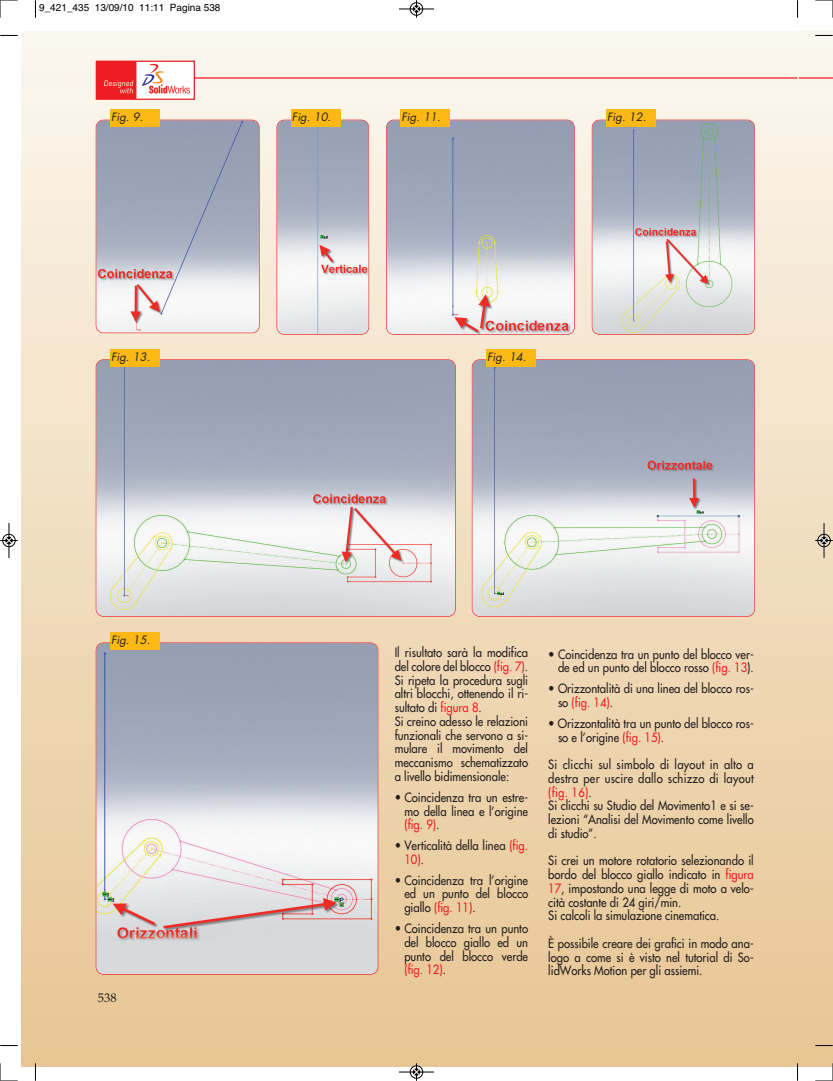
<style>
.page{position:relative;width:833px;height:1081px;background:#fff}
.page>*{position:absolute;margin:0;border:0;box-sizing:border-box;transform-origin:0 0}
.t1{font:12.5px/13.8px "Futura";color:#231f20;scale:.9 1}
.t2{font:12.5px "Palatino";color:#231f20}
.t3{font:italic 11.25px "Futura";color:#231f20}
.t4{font:10px "Helvetica";color:#000}
.s1{color:#ee1d23}
</style>
<div class="page">
<div style="left:798px;top:31px;width:35px;height:1035px;background:linear-gradient(to bottom,#fbf7ee,#e7c592)"></div>
<hr style="left:797px;top:77px;width:36px;height:2px;background:#ee1d23">
<div style="left:21px;top:32px;width:777px;height:1035px;background:linear-gradient(to bottom,#fbf5ec,#e7c592)"></div>
<hr style="left:194px;top:77px;width:603px;height:2px;background:#ee1d23">
<img style="left:98px;top:63px;width:95px;height:35px">
<div style="left:96px;top:61px;width:99px;height:39px;border:1px solid #ee1d23"></div>
<img style="left:96px;top:120px;width:163px;height:213px;border-radius:7px">
<div style="left:96px;top:120px;width:163px;height:213px;border:1px solid #ee1d23;border-radius:8px"></div>
<div style="left:110px;top:109px;width:49px;height:18px;background:#fcb814"></div>
<img style="left:277px;top:120px;width:91px;height:214px;border-radius:7px">
<div style="left:276px;top:120px;width:93px;height:215px;border:1px solid #ee1d23;border-radius:8px"></div>
<div style="left:291px;top:109px;width:49px;height:18px;background:#fcb814"></div>
<img style="left:387px;top:120px;width:186px;height:214px;border-radius:7px">
<div style="left:386px;top:120px;width:189px;height:215px;border:1px solid #ee1d23;border-radius:8px"></div>
<div style="left:400px;top:109px;width:50px;height:18px;background:#fcb814"></div>
<img style="left:592px;top:120px;width:162px;height:214px;border-radius:7px">
<div style="left:592px;top:120px;width:163px;height:215px;border:1px solid #ee1d23;border-radius:8px"></div>
<div style="left:606px;top:109px;width:49px;height:18px;background:#fcb814"></div>
<img style="left:472px;top:360px;width:282px;height:256px;border-radius:7px">
<div style="left:472px;top:359px;width:283px;height:258px;border:1px solid #ee1d23;border-radius:8px"></div>
<div style="left:486px;top:349px;width:49px;height:18px;background:#fcb814"></div>
<img style="left:97px;top:360px;width:358px;height:256px;border-radius:7px">
<div style="left:96px;top:359px;width:360px;height:258px;border:1px solid #ee1d23;border-radius:8px"></div>
<div style="left:110px;top:349px;width:49px;height:18px;background:#fcb814"></div>
<img style="left:96px;top:644px;width:282px;height:330px;border-radius:7px">
<div style="left:96px;top:642px;width:282px;height:332px;border:1px solid #ee1d23;border-radius:8px"></div>
<div style="left:110px;top:632px;width:49px;height:18px;background:#fcb814"></div>
<svg style="left:35px;top:0;width:1px;height:18px"></svg>
<svg style="left:0;top:35px;width:18px;height:1px"></svg>
<svg style="left:797px;top:0;width:1px;height:18px"></svg>
<svg style="left:815px;top:35px;width:17px;height:1px"></svg>
<svg style="left:35px;top:1063px;width:1px;height:17px"></svg>
<svg style="left:0;top:1045px;width:18px;height:1px"></svg>
<svg style="left:797px;top:1063px;width:1px;height:17px"></svg>
<svg style="left:815px;top:1045px;width:17px;height:1px"></svg>
<svg style="left:0;top:0;width:18px;height:18px"></svg>
<svg style="left:815px;top:0;width:18px;height:18px"></svg>
<svg style="left:0;top:1063px;width:18px;height:18px"></svg>
<svg style="left:815px;top:1063px;width:18px;height:18px"></svg>
<div style="left:410px;top:2px;width:13px;height:14px;border:1px solid #fff;border-radius:50%"></div>
<hr style="left:399px;top:9px;width:35px;height:1px;background:#000">
<div style="left:410px;top:3px;width:13px;height:12px;border:1px solid #000;border-radius:50%"></div>
<svg style="left:413px;top:0;width:7px;height:18px"></svg>
<hr style="left:399px;top:1072px;width:35px;height:1px;background:#000">
<div style="left:410px;top:1065px;width:13px;height:13px;border:1px solid #000;border-radius:50%"></div>
<svg style="left:413px;top:1063px;width:7px;height:17px"></svg>
<div style="left:2px;top:534px;width:14px;height:13px;border:1px solid #fff;border-radius:50%"></div>
<hr style="left:9px;top:523px;width:1px;height:35px;background:#000">
<div style="left:3px;top:534px;width:12px;height:13px;border:1px solid #000;border-radius:50%"></div>
<svg style="left:0;top:537px;width:18px;height:7px"></svg>
<hr style="left:823px;top:523px;width:1px;height:35px;background:#000">
<div style="left:817px;top:534px;width:13px;height:13px;border:1px solid #000;border-radius:50%"></div>
<svg style="left:815px;top:537px;width:17px;height:7px"></svg>
<p class="t4" style="left:39px;top:2px;width:183px">9_421_435 13/09/10 11:11 Pagina 538</p>
<p class="t3" style="left:111px;top:112px;width:36px">Fig. 9.</p>
<p class="t3" style="left:292px;top:112px;width:43px">Fig. 10.</p>
<p class="t3" style="left:401px;top:112px;width:43px">Fig. 11.</p>
<p class="t3" style="left:607px;top:112px;width:43px">Fig. 12.</p>
<p class="t3" style="left:111px;top:352px;width:43px">Fig. 13.</p>
<p class="t3" style="left:487px;top:352px;width:43px">Fig. 14.</p>
<p class="t3" style="left:111px;top:635px;width:43px">Fig. 15.</p>
<p class="t2" style="left:98px;top:993px;width:20px">538</p>
<p class="t1" style="left:395px;top:646px;width:150px">Il risultato sarà la modifica del colore del blocco <span class="s1">(fig. 7)</span>.<br>Si ripeta la procedura sugli altri blocchi, ottenendo il ri&shy;sultato di <span class="s1">figura 8</span>.<br>Si creino adesso le relazioni funzionali che servono a si&shy;mulare il movimento del meccanismo schematizzato a livello bidimensionale:</p>
<p class="t1" style="left:404px;top:791px;width:139px;text-align:justify;text-indent:-10px">• Coincidenza tra un estre&shy;mo della linea e l’origine <span class="s1">(fig. 9)</span>.</p>
<p class="t1" style="left:404px;top:839px;width:139px;text-indent:-10px">• Verticalità della linea <span class="s1">(fig.<br>10)</span>.</p>
<p class="t1" style="left:404px;top:874px;width:139px;text-align:justify;text-indent:-10px">• Coincidenza tra l’origine ed un punto del blocco giallo <span class="s1">(fig. 11)</span>.</p>
<p class="t1" style="left:404px;top:922px;width:139px;text-align:justify;text-indent:-10px">• Coincidenza tra un punto del blocco giallo ed un punto del blocco verde <span class="s1">(fig. 12)</span>.</p>
<p class="t1" style="left:548px;top:648px;width:230px;text-align:right">• Coincidenza tra un punto del blocco ver&shy;de ed un punto del blocco rosso <span class="s1">(fig. 13</span>).</p>
<p class="t1" style="left:558px;top:682px;width:219px;text-indent:-10px">• Orizzontalità di una linea del blocco ros&shy;so <span class="s1">(fig. 14)</span>.</p>
<p class="t1" style="left:558px;top:717px;width:219px;text-indent:-10px">• Orizzontalità tra un punto del blocco ros&shy;so e l’origine <span class="s1">(fig. 15)</span>.</p>
<p class="t1" style="left:548px;top:758px;width:230px">Si clicchi sul simbolo di layout in alto a destra per uscire dallo schizzo di layout <span class="s1">(fig. 16)</span>.<br>Si clicchi su Studio del Movimento1 e si se&shy;lezioni “Analisi del Movimento come livello di studio”.</p>
<p class="t1" style="left:548px;top:855px;width:230px">Si crei un motore rotatorio selezionando il bordo del blocco giallo indicato in <span class="s1">figura 17</span>, impostando una legge di moto a velo&shy;cità costante di 24 giri/min.<br>Si calcoli la simulazione cinematica.</p>
<p class="t1" style="left:548px;top:937px;width:230px;text-align:justify">È possibile creare dei grafici in modo ana&shy;logo a come si è visto nel tutorial di So&shy;lidWorks Motion per gli assiemi.</p>
</div>
